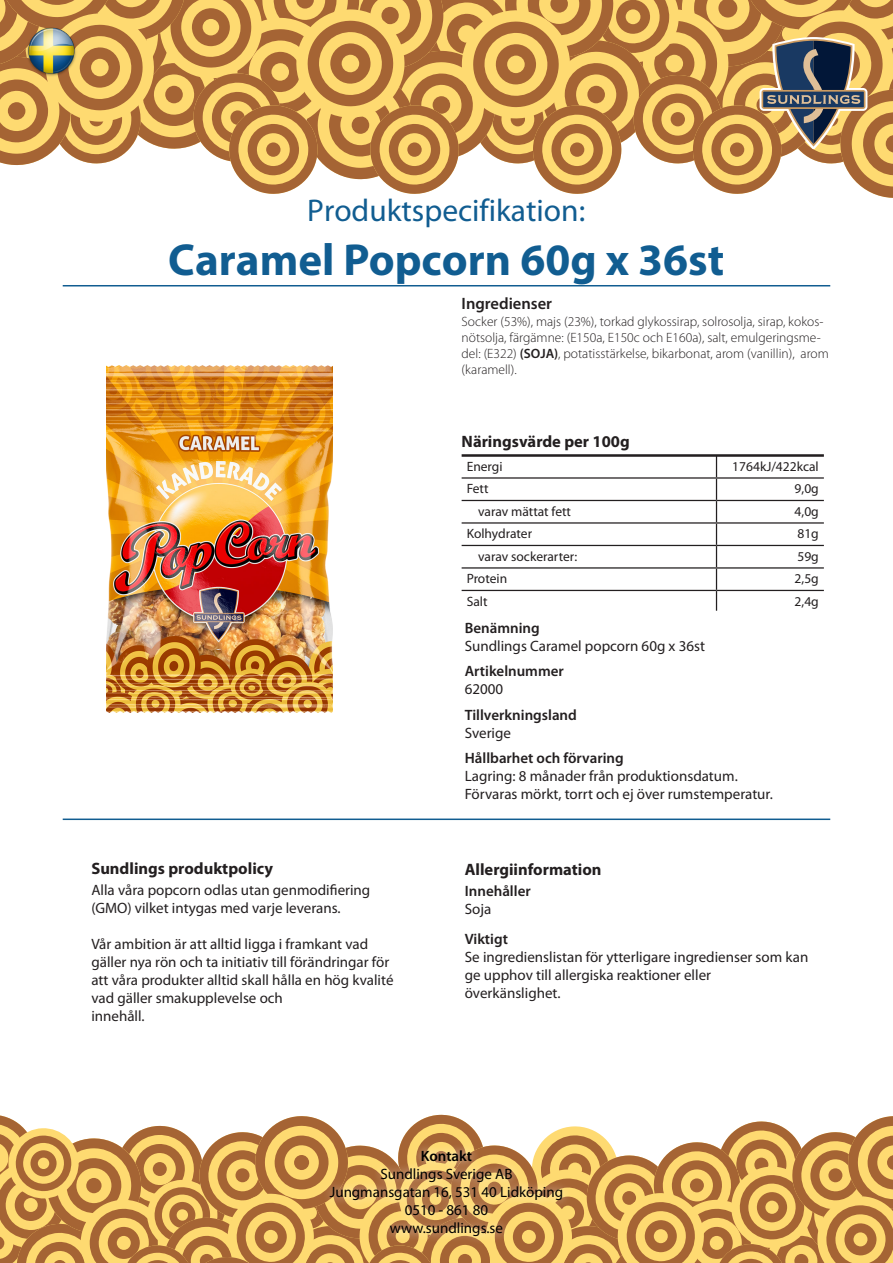
<style>
.page{position:relative;width:893px;height:1263px;background:#fff}
.page>*{position:absolute;margin:0;border:0;box-sizing:border-box;transform-origin:0 0}
.t1{font:700 45px "Myriad Pro";color:#115d91}
.t2{font:31.5px "Myriad Pro";color:#115d91}
.t3{font:700 16.5px "Myriad Pro";color:#231f20}
.t4{font:600 16.5px "Myriad Pro";color:#231f20}
.t5{font:15px/18px "Myriad Pro";color:#231f20}
.t6{font:15px "Myriad Pro";color:#000}
.t7{font:600 15px/18px "Myriad Pro";color:#231f20}
.t8{font:600 15px "Myriad Pro";color:#000}
.t9{font:300 13.5px/16.2px "Myriad Pro";color:#231f20}
.t10{font:13.5px "Myriad Pro";color:#231f20}
.s1{font-weight:600}
.s2{font-weight:400}
</style>
<div class="page">
<img style="left:106px;top:366px;width:227px;height:346px">
<svg style="left:0;top:1115px;width:893px;height:148px"></svg>
<hr style="left:63px;top:818px;width:767px;height:2px;background:#115d91">
<hr style="left:462px;top:477px;width:254px;height:2px;background:#231f20">
<hr style="left:716px;top:477px;width:108px;height:2px;background:#231f20">
<hr style="left:462px;top:500px;width:254px;height:1px;background:#231f20">
<hr style="left:716px;top:500px;width:108px;height:1px;background:#231f20">
<hr style="left:462px;top:522px;width:254px;height:2px;background:#231f20">
<hr style="left:716px;top:522px;width:108px;height:2px;background:#231f20">
<hr style="left:462px;top:545px;width:254px;height:1px;background:#231f20">
<hr style="left:716px;top:545px;width:108px;height:1px;background:#231f20">
<hr style="left:462px;top:567px;width:254px;height:2px;background:#231f20">
<hr style="left:716px;top:567px;width:108px;height:2px;background:#231f20">
<hr style="left:462px;top:590px;width:254px;height:1px;background:#231f20">
<hr style="left:716px;top:590px;width:108px;height:1px;background:#231f20">
<svg style="left:716px;top:457px;width:1px;height:154px"></svg>
<hr style="left:462px;top:454px;width:362px;height:3px;background:#231f20">
<div style="left:322px;top:1142px;width:249px;height:104px;background:#fff;opacity:.75"></div>
<hr style="left:63px;top:285px;width:767px;height:1px;background:#115d91">
<svg style="left:0;top:0;width:893px;height:198px"></svg>
<p class="t2" style="left:307px;top:191px;width:279px">Produktspecifikation:</p>
<p class="t1" style="left:168px;top:231px;width:557px">Caramel Popcorn 60g x 36st</p>
<p class="t4" style="left:462px;top:293px;width:92px">Ingredienser</p>
<p class="t9" style="left:462px;top:313px;width:369px">Socker (53%), majs (23%), torkad glykossirap, solrosolja, sirap, kokos&shy;nötsolja, färgämne: (E150a, E150c och E160a), salt, emulgeringsme&shy;del: (E322) <span class="s1">(SOJA)</span>, potatisstärkelse, bikarbonat, arom (vanillin), arom (karamell).</p>
<p class="t3" style="left:462px;top:431px;width:170px">Näringsvärde per 100g</p>
<p class="t3" style="left:91px;top:857px;width:183px">Sundlings produktpolicy</p>
<p class="t5" style="left:91px;top:880px;width:280px">Alla våra popcorn odlas utan genmodifiering (GMO) vilket intygas med varje leverans.</p>
<p class="t5" style="left:91px;top:934px;width:304px">Vår ambition är att alltid ligga i framkant vad gäller nya rön och ta initiativ till förändringar för att våra produkter alltid skall hålla en hög kvalité vad gäller smakupplevelse och</p>
<p class="t5" style="left:91px;top:1006px;width:55px">innehåll.</p>
<p class="t10" style="left:467px;top:458px;width:37px">Energi</p>
<p class="t10" style="left:732px;top:458px;width:88px">1764kJ/422kcal</p>
<p class="t10" style="left:467px;top:480px;width:23px">Fett</p>
<p class="t10" style="left:795px;top:480px;width:26px">9,0g</p>
<p class="t10" style="left:478px;top:503px;width:94px">varav mättat fett</p>
<p class="t10" style="left:795px;top:503px;width:26px">4,0g</p>
<p class="t10" style="left:467px;top:525px;width:67px">Kolhydrater</p>
<p class="t10" style="left:797px;top:525px;width:23px">81g</p>
<p class="t10" style="left:478px;top:548px;width:101px">varav sockerarter:</p>
<p class="t10" style="left:797px;top:548px;width:23px">59g</p>
<p class="t10" style="left:467px;top:570px;width:42px">Protein</p>
<p class="t10" style="left:795px;top:570px;width:26px">2,5g</p>
<p class="t10" style="left:467px;top:593px;width:22px">Salt</p>
<p class="t5" style="left:465px;top:619px;width:242px"><span class="s1">Benämning<br></span>Sundlings Caramel popcorn 60g x 36st</p>
<p class="t7" style="left:465px;top:662px;width:101px">Artikelnummer<br><span class="s2">62000</span></p>
<p class="t7" style="left:465px;top:705px;width:114px">Tillverkningsland<br><span class="s2">Sverige</span></p>
<p class="t5" style="left:465px;top:749px;width:309px"><span class="s1">Hållbarhet och förvaring<br></span>Lagring: 8 månader från produktionsdatum.<br>Förvaras mörkt, torrt och ej över rumstemperatur.</p>
<p class="t10" style="left:795px;top:593px;width:26px">2,4g</p>
<p class="t3" style="left:465px;top:859px;width:138px">Allergiinformation</p>
<p class="t7" style="left:465px;top:881px;width:67px">Innehåller</p>
<p class="t5" style="left:465px;top:900px;width:28px">Soja</p>
<p class="t7" style="left:465px;top:929px;width:45px">Viktigt</p>
<p class="t5" style="left:465px;top:948px;width:345px">Se ingredienslistan för ytterligare ingredienser som kan ge upphov till allergiska reaktioner eller</p>
<p class="t5" style="left:465px;top:984px;width:97px">överkänslighet.</p>
<p class="t8" style="left:421px;top:1147px;width:53px">Kontakt</p>
<p class="t6" style="left:380px;top:1165px;width:134px">Sundlings Sverige AB</p>
<p class="t6" style="left:330px;top:1183px;width:235px">Jungmansgatan 16, 531 40 Lidköping</p>
<p class="t6" style="left:405px;top:1201px;width:85px">0510 - 861 80</p>
<p class="t6" style="left:390px;top:1219px;width:115px">www.sundlings.se</p>
</div>
